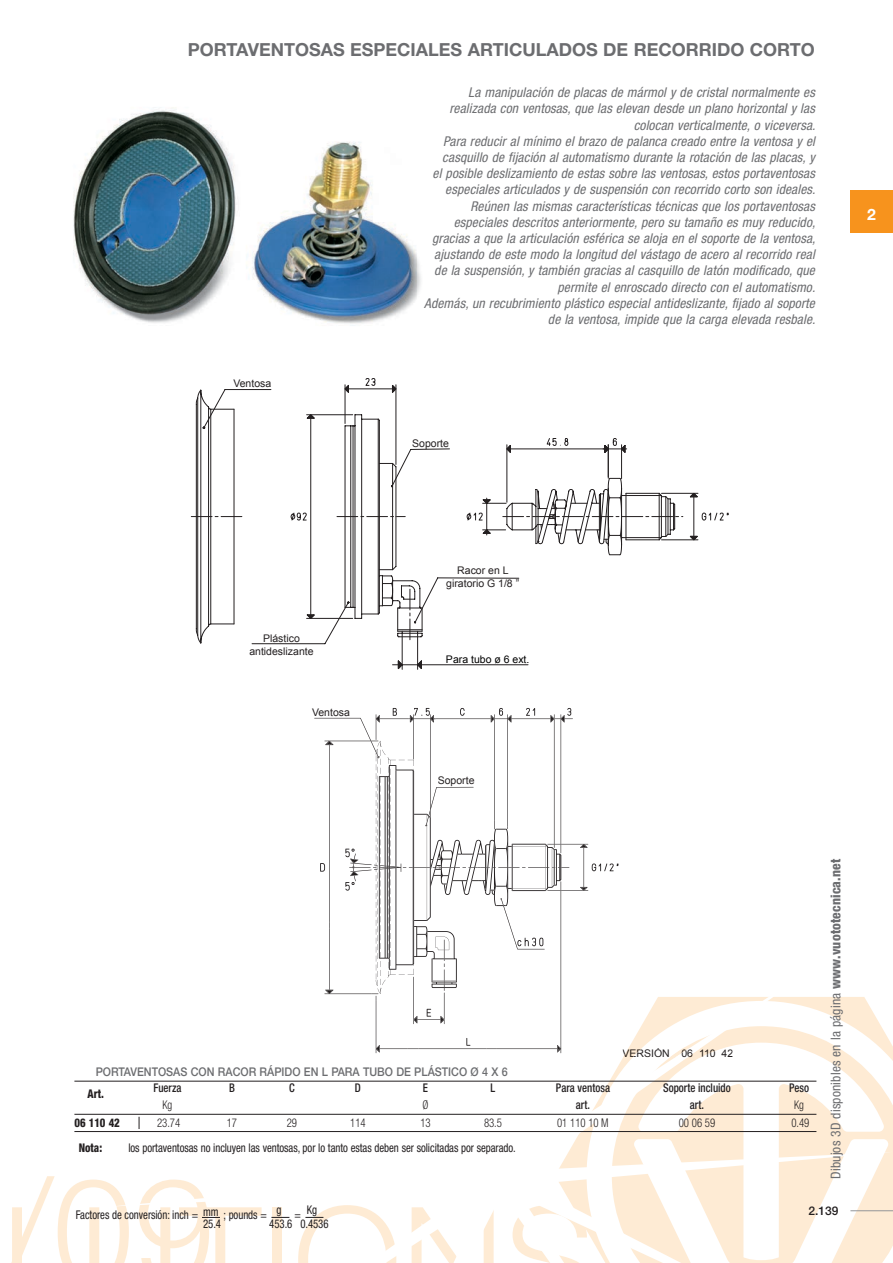
<style>
.page{position:relative;width:893px;height:1263px;background:#fff}
.page>*{position:absolute;margin:0;border:0;box-sizing:border-box;transform-origin:0 0}
.t1{font:700 18px "Helvetica Neue";color:#6c6d70}
.t2{font:700 15.75px "Helvetica Neue";color:#fff}
.t3{font:italic condensed 13.5px/16.2px "Helvetica Neue";letter-spacing:.01em;color:#6c6d70;text-align:right}
.t4{font:condensed 13.5px "Helvetica Neue";letter-spacing:.01em;color:#6c6d70}
.t5{font:condensed 12px "Helvetica Neue";letter-spacing:-.005em;color:#231f20;scale:.9 1}
.t6{font:500 12px "Helvetica Neue";color:#6c6d70;scale:.9 1}
.t7{font:500 condensed 12px "Helvetica Neue";color:#231f20;scale:.9 1}
.t8{font:300 condensed 12px "Helvetica Neue";letter-spacing:-.005em;color:#231f20;scale:.9 1}
.t9{font:800 condensed 12px "Helvetica Neue";color:#231f20;scale:.9 1}
.t10{font:500 12px "Helvetica Neue";color:#231f20}
.t11{font:10.5px/12.6px "Arial";color:#231f20;text-align:center}
.t12{font:10.5px "Arial";color:#000}
.s1{font-weight:800}
</style>
<div class="page">
<svg style="left:74px;top:997px;width:819px;height:266px"></svg>
<div style="left:850px;top:190px;width:43px;height:43px;background:#f7931d"></div>
<hr style="left:850px;top:1210px;width:43px;height:1px;background:#939598">
<svg style="left:191px;top:378px;width:538px;height:292px"></svg>
<svg style="left:314px;top:708px;width:419px;height:349px"></svg>
<img style="left:73px;top:107px;width:348px;height:219px">
<svg style="left:271px;top:1217px;width:18px;height:1px"></svg>
<svg style="left:298px;top:1205px;width:98px;height:58px"></svg>
<hr style="left:74px;top:1081px;width:742px;height:1px;background:#231f20">
<hr style="left:74px;top:1114px;width:742px;height:1px;background:#231f20">
<hr style="left:74px;top:1131px;width:742px;height:1px;background:#231f20">
<svg style="left:139px;top:1117px;width:1px;height:12px"></svg>
<svg style="left:11px;top:1176px;width:251px;height:87px"></svg>
<h1 class="t1" style="left:188px;top:39px;width:629px">PORTAVENTOSAS ESPECIALES ARTICULADOS DE RECORRIDO CORTO</h1>
<p class="t3" style="left:424px;top:84px;width:393px">La manipulación de placas de mármol y de cristal normalmente es realizada con ventosas, que las elevan desde un plano horizontal y las colocan verticalmente, o viceversa.<br>Para reducir al mínimo el brazo de palanca creado entre la ventosa y el casquillo de fijación al automatismo durante la rotación de las placas, y<br>el posible deslizamiento de estas sobre las ventosas, estos portaventosas especiales articulados y de suspensión con recorrido corto son ideales.<br>Reúnen las mismas características técnicas que los portaventosas especiales descritos anteriormente, pero su tamaño es muy reducido, gracias a que la articulación esférica se aloja en el soporte de la ventosa, ajustando de este modo la longitud del vástago de acero al recorrido real de la suspensión, y también gracias al casquillo de latón modificado, que permite el enroscado directo con el automatismo.<br>Además, un recubrimiento plástico especial antideslizante, fijado al soporte de la ventosa, impide que la carga elevada resbale.</p>
<p class="t11" style="left:233px;top:377px;width:39px">Ventosa</p>
<p class="t11" style="left:412px;top:437px;width:38px">Soporte</p>
<p class="t2" style="left:867px;top:205px;width:10px">2</p>
<p class="t11" style="left:249px;top:632px;width:66px">Plástico antideslizante</p>
<p class="t11" style="left:312px;top:706px;width:39px">Ventosa</p>
<p class="t11" style="left:446px;top:565px;width:74px">Racor en L giratorio G 1/8 ”</p>
<p class="t12" style="left:446px;top:652px;width:85px">Para tubo ø 6 ext.</p>
<p class="t11" style="left:438px;top:774px;width:38px">Soporte</p>
<p class="t11" style="left:622px;top:1047px;width:112px">VERSIÓN 06 110 42</p>
<p class="t6" style="left:96px;top:1065px;width:459px">PORTAVENTOSAS CON RACOR RÁPIDO EN L PARA TUBO DE PLÁSTICO Ø 4 X 6</p>
<p class="t9" style="left:87px;top:1087px;width:20px">Art.</p>
<p class="t7" style="left:153px;top:1081px;width:33px">Fuerza</p>
<p class="t7" style="left:229px;top:1081px;width:8px">B</p>
<p class="t7" style="left:289px;top:1081px;width:8px">C</p>
<p class="t7" style="left:355px;top:1081px;width:8px">D</p>
<p class="t7" style="left:423px;top:1081px;width:7px">E</p>
<p class="t7" style="left:491px;top:1081px;width:7px">L</p>
<p class="t7" style="left:556px;top:1081px;width:62px">Para ventosa</p>
<p class="t7" style="left:663px;top:1081px;width:77px">Soporte incluido</p>
<p class="t7" style="left:789px;top:1081px;width:24px">Peso</p>
<p class="t8" style="left:162px;top:1098px;width:13px">Kg</p>
<p class="t8" style="left:422px;top:1098px;width:8px">Ø</p>
<p class="t7" style="left:576px;top:1098px;width:17px">art.</p>
<p class="t7" style="left:690px;top:1098px;width:17px">art.</p>
<p class="t8" style="left:794px;top:1098px;width:13px">Kg</p>
<p class="t8" style="left:557px;top:1115px;width:59px">01 110 10 M</p>
<p class="t9" style="left:74px;top:1115px;width:52px">06 110 42</p>
<p class="t8" style="left:157px;top:1115px;width:27px">23.74</p>
<p class="t8" style="left:227px;top:1115px;width:13px">17</p>
<p class="t8" style="left:287px;top:1115px;width:13px">29</p>
<p class="t8" style="left:350px;top:1115px;width:19px">114</p>
<p class="t8" style="left:420px;top:1115px;width:13px">13</p>
<p class="t8" style="left:484px;top:1115px;width:22px">83.5</p>
<p class="t8" style="left:679px;top:1115px;width:42px">00 06 59</p>
<p class="t8" style="left:791px;top:1115px;width:21px">0.49</p>
<p class="t9" style="left:79px;top:1141px;width:27px">Nota:</p>
<p class="t5" style="left:128px;top:1141px;width:432px">los portaventosas no incluyen las ventosas, por lo tanto estas deben ser solicitadas por separado.</p>
<p class="t4" style="left:828px;top:1179px;width:321px;rotate:-90deg">Dibujos 3D disponibles en la página <span class="s1">www.vuototecnica.net</span></p>
<p class="t5" style="left:277px;top:1202px;width:7px">g</p>
<p class="t5" style="left:307px;top:1202px;width:13px">Kg</p>
<p class="t5" style="left:203px;top:1205px;width:19px">mm</p>
<p class="t5" style="left:76px;top:1207px;width:138px">Factores de conversión: inch =</p>
<p class="t5" style="left:223px;top:1207px;width:50px">; pounds =</p>
<p class="t5" style="left:295px;top:1207px;width:9px">=</p>
<p class="t5" style="left:203px;top:1216px;width:22px">25.4</p>
<p class="t5" style="left:269px;top:1216px;width:67px">453.6 0.4536</p>
<p class="t10" style="left:808px;top:1204px;width:31px">2.139</p>
</div>
